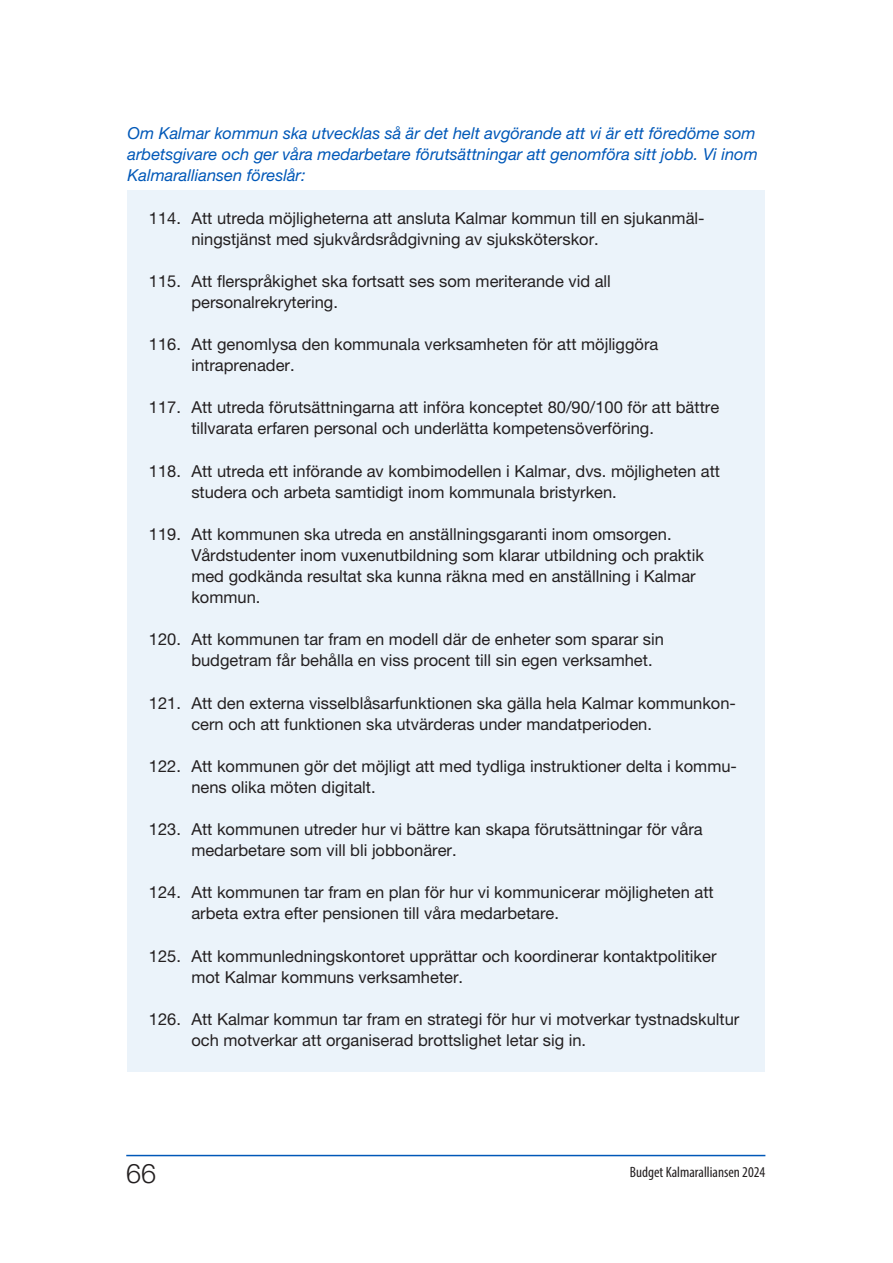
<style>
.page{position:relative;width:893px;height:1263px;background:#fff}
.page>*{position:absolute;margin:0;border:0;box-sizing:border-box;transform-origin:0 0}
.t1{font:300 27px "Helvetica Neue LT Std";color:#231f20}
.t2{font:16.5px/21px "Helvetica Neue LT Std";color:#231f20}
.Rubrik_numrerad_lista{font:italic 16.5px/21px "Helvetica Neue LT Std";color:#0058b8}
.t3{font:15px "Myriad Variable Concept";color:#231f20}
</style>
<div class="page">
<hr style="left:126px;top:1155px;width:639px;height:1px;background:#0058b8">
<div style="left:128px;top:191px;width:637px;height:80px;background:#ebf3fa"></div>
<div style="left:128px;top:254px;width:637px;height:80px;background:#ebf3fa"></div>
<div style="left:128px;top:317px;width:637px;height:80px;background:#ebf3fa"></div>
<div style="left:128px;top:380px;width:637px;height:80px;background:#ebf3fa"></div>
<div style="left:128px;top:444px;width:637px;height:80px;background:#ebf3fa"></div>
<div style="left:128px;top:507px;width:637px;height:122px;background:#ebf3fa"></div>
<div style="left:128px;top:612px;width:637px;height:80px;background:#ebf3fa"></div>
<div style="left:128px;top:675px;width:637px;height:80px;background:#ebf3fa"></div>
<div style="left:128px;top:739px;width:637px;height:80px;background:#ebf3fa"></div>
<div style="left:128px;top:802px;width:637px;height:80px;background:#ebf3fa"></div>
<div style="left:128px;top:865px;width:637px;height:80px;background:#ebf3fa"></div>
<div style="left:128px;top:928px;width:637px;height:80px;background:#ebf3fa"></div>
<div style="left:128px;top:992px;width:637px;height:80px;background:#ebf3fa"></div>
<p class="Rubrik_numrerad_lista" style="left:128px;top:123px;width:632px">Om Kalmar kommun ska utvecklas så är det helt avgörande att vi är ett föredöme som arbetsgivare och ger våra medarbetare förutsättningar att genomföra sitt jobb. Vi inom<br>Kalmaralliansen föreslår:</p>
<p class="t2" style="left:191px;top:207px;width:515px;text-indent:-43px">114. Att utreda möjligheterna att ansluta Kalmar kommun till en sjukanmäl&shy;ningstjänst med sjukvårdsrådgivning av sjuksköterskor.</p>
<p class="t2" style="left:191px;top:270px;width:421px;text-indent:-43px">115. Att flerspråkighet ska fortsatt ses som meriterande vid all personalrekrytering.</p>
<p class="t2" style="left:191px;top:334px;width:469px;text-indent:-43px">116. Att genomlysa den kommunala verksamheten för att möjliggöra intraprenader.</p>
<p class="t2" style="left:191px;top:397px;width:529px;text-indent:-43px">117. Att utreda förutsättningarna att införa konceptet 80/90/100 för att bättre tillvarata erfaren personal och underlätta kompetensöverföring.</p>
<p class="t2" style="left:191px;top:460px;width:530px;text-indent:-43px">118. Att utreda ett införande av kombimodellen i Kalmar, dvs. möjligheten att studera och arbeta samtidigt inom kommunala bristyrken.</p>
<p class="t2" style="left:191px;top:523px;width:514px;text-indent:-43px">119. Att kommunen ska utreda en anställningsgaranti inom omsorgen.<br>Vårdstudenter inom vuxenutbildning som klarar utbildning och praktik med godkända resultat ska kunna räkna med en anställning i Kalmar kommun.</p>
<p class="t2" style="left:191px;top:629px;width:474px;text-indent:-43px">120. Att kommunen tar fram en modell där de enheter som sparar sin budgetram får behålla en viss procent till sin egen verksamhet.</p>
<p class="t2" style="left:191px;top:692px;width:546px;text-indent:-43px">121. Att den externa visselblåsarfunktionen ska gälla hela Kalmar kommunkon&shy;cern och att funktionen ska utvärderas under mandatperioden.</p>
<p class="t2" style="left:191px;top:755px;width:547px;text-indent:-43px">122. Att kommunen gör det möjligt att med tydliga instruktioner delta i kommu&shy;nens olika möten digitalt.</p>
<p class="t2" style="left:191px;top:818px;width:513px;text-indent:-43px">123. Att kommunen utreder hur vi bättre kan skapa förutsättningar för våra medarbetare som vill bli jobbonärer.</p>
<p class="t2" style="left:191px;top:882px;width:524px;text-indent:-43px">124. Att kommunen tar fram en plan för hur vi kommunicerar möjligheten att arbeta extra efter pensionen till våra medarbetare.</p>
<p class="t2" style="left:191px;top:945px;width:527px;text-indent:-43px">125. Att kommunledningskontoret upprättar och koordinerar kontaktpolitiker mot Kalmar kommuns verksamheter.</p>
<p class="t2" style="left:191px;top:1008px;width:550px;text-indent:-43px">126. Att Kalmar kommun tar fram en strategi för hur vi motverkar tystnadskultur och motverkar att organiserad brottslighet letar sig in.</p>
<h1 class="t1" style="left:126px;top:1157px;width:32px">66</h1>
<p class="t3" style="left:630px;top:1163px;width:137px">Budget Kalmaralliansen 2024</p>
</div>
